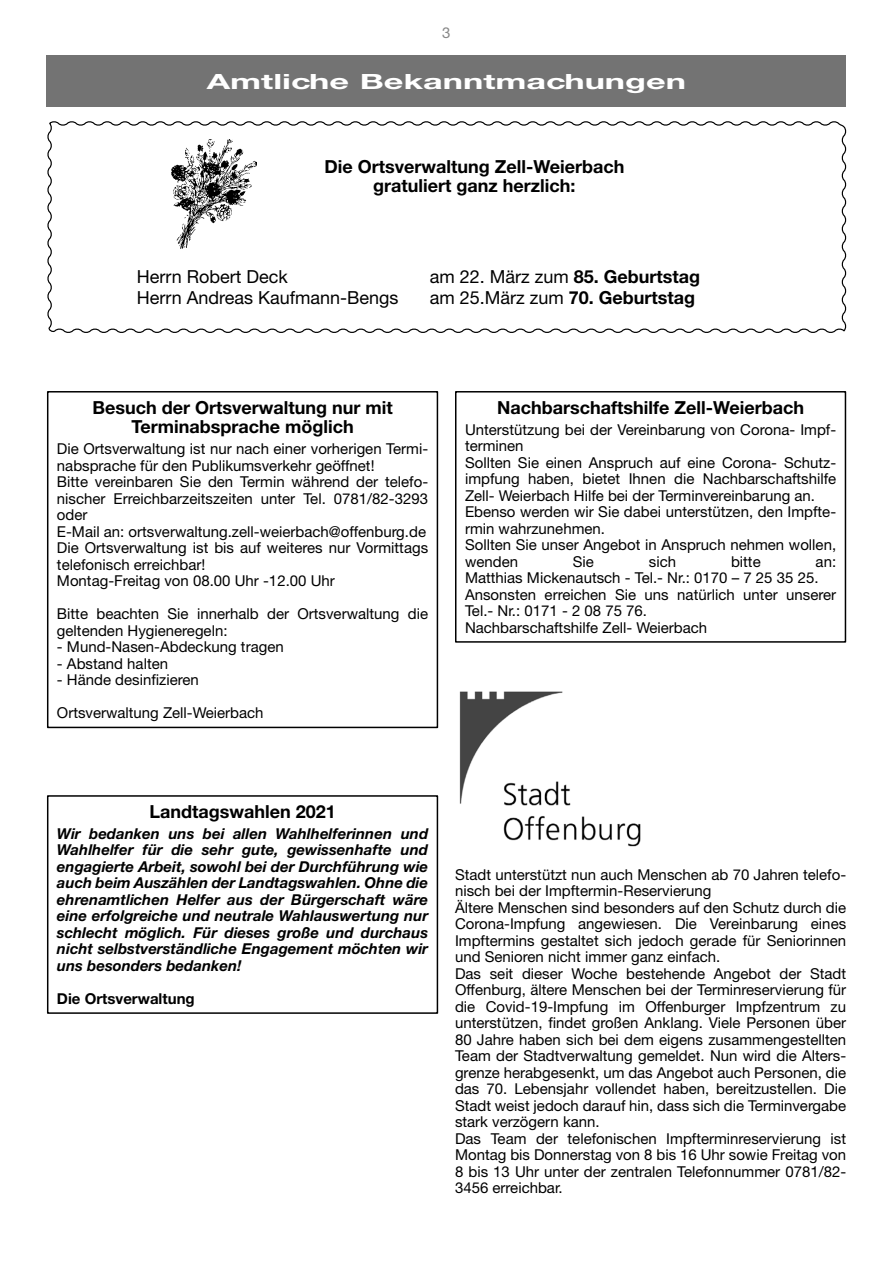
<style>
.page{position:relative;width:893px;height:1263px;background:#fff}
.page>*{position:absolute;margin:0;border:0;box-sizing:border-box;transform-origin:0 0}
.t1{font:700 21px "Helvetica Neue CE";color:#fff;scale:1.63 1}
.t2{font:700 18px/19.5px "Helvetica Neue LT Std";color:#000;text-align:center}
.t3{font:18px "Helvetica Neue LT Std";color:#000}
.t4{font:15px/16.5px "Helvetica Neue LT Std";color:#000}
.t5{font:italic 700 15px/16.5px "Helvetica Neue LT Std";color:#000;text-align:justify}
.t6{font:700 15px "Helvetica Neue LT Std";color:#000}
.t7{font:15px "Helvetica Neue LT Std";color:#878787}
.s1{font-weight:400}
</style>
<div class="page">
<div style="left:47px;top:391px;width:391px;height:337px;border:2px solid #000"></div>
<div style="left:47px;top:795px;width:391px;height:219px;border:2px solid #000"></div>
<div style="left:455px;top:391px;width:391px;height:252px;border:2px solid #000"></div>
<img style="left:459px;top:691px;width:182px;height:156px">
<div style="left:47px;top:55px;width:799px;height:51px;background:#737373"></div>
<svg style="left:47px;top:121px;width:800px;height:212px"></svg>
<img style="left:172px;top:139px;width:85px;height:109px">
<p class="t7" style="left:442px;top:24px;width:10px">3</p>
<h1 class="t1" style="left:207px;top:68px;width:296px">Amtliche Bekanntmachungen</h1>
<p class="t2" style="left:324px;top:156px;width:301px">Die Ortsverwaltung Zell-Weierbach gratuliert ganz herzlich:</p>
<p class="t3" style="left:137px;top:266px;width:153px">Herrn Robert Deck</p>
<p class="t2" style="left:430px;top:266px;width:272px"><span class="s1">am 22. März zum</span> 85. Geburtstag</p>
<p class="t3" style="left:137px;top:287px;width:263px">Herrn Andreas Kaufmann-Bengs</p>
<p class="t2" style="left:430px;top:288px;width:267px"><span class="s1">am 25.März zum</span> 70. Geburtstag</p>
<p class="t2" style="left:92px;top:397px;width:302px">Besuch der Ortsverwaltung nur mit<br>Terminabsprache möglich</p>
<p class="t4" style="left:57px;top:440px;width:373px">Die Ortsverwaltung ist nur nach einer vorherigen Termi&shy;nabsprache für den Publikumsverkehr geöffnet!<br>Bitte vereinbaren Sie den Termin während der telefo&shy;nischer Erreichbarzeitszeiten unter Tel. 0781/82-3293 oder<br>E-Mail an: ortsverwaltung.zell-weierbach@offenburg.de Die Ortsverwaltung ist bis auf weiteres nur Vormittags telefonisch erreichbar!<br>Montag-Freitag von 08.00 Uhr -12.00 Uhr</p>
<p class="t4" style="left:57px;top:605px;width:373px">Bitte beachten Sie innerhalb der Ortsverwaltung die geltenden Hygieneregeln:</p>
<p class="t4" style="left:57px;top:638px;width:228px">- Mund-Nasen-Abdeckung tragen</p>
<p class="t4" style="left:57px;top:655px;width:113px">- Abstand halten</p>
<p class="t4" style="left:57px;top:671px;width:143px">- Hände desinfizieren</p>
<p class="t4" style="left:57px;top:704px;width:208px">Ortsverwaltung Zell-Weierbach</p>
<p class="t2" style="left:497px;top:397px;width:308px">Nachbarschaftshilfe Zell-Weierbach</p>
<p class="t4" style="left:465px;top:421px;width:373px">Unterstützung bei der Vereinbarung von Corona- Impf&shy;terminen<br>Sollten Sie einen Anspruch auf eine Corona- Schutz&shy;impfung haben, bietet Ihnen die Nachbarschaftshilfe Zell- Weierbach Hilfe bei der Terminvereinbarung an.<br>Ebenso werden wir Sie dabei unterstützen, den Impfte&shy;rmin wahrzunehmen.<br>Sollten Sie unser Angebot in Anspruch nehmen wollen, wenden</p>
<p class="t4" style="left:573px;top:553px;width:23px">Sie</p>
<p class="t4" style="left:649px;top:553px;width:29px">sich</p>
<p class="t4" style="left:731px;top:553px;width:31px">bitte</p>
<p class="t4" style="left:465px;top:553px;width:373px;text-indent:351px">an:<br>Matthias Mickenautsch - Tel.- Nr.: 0170 – 7 25 35 25.<br>Ansonsten erreichen Sie uns natürlich unter unserer Tel.- Nr.: 0171 - 2 08 75 76.<br>Nachbarschaftshilfe Zell- Weierbach</p>
<p class="t2" style="left:149px;top:801px;width:188px">Landtagswahlen 2021</p>
<p class="t5" style="left:57px;top:825px;width:373px">Wir bedanken uns bei allen Wahlhelferinnen und Wahlhelfer für die sehr gute, gewissenhafte und engagierte Arbeit, sowohl bei der Durchführung wie auch beim Auszählen der Landtagswahlen. Ohne die ehrenamtlichen Helfer aus der Bürgerschaft wäre eine erfolgreiche und neutrale Wahlauswertung nur schlecht möglich. Für dieses große und durchaus nicht selbstverständliche Engagement möchten wir uns besonders bedanken!</p>
<p class="t6" style="left:57px;top:989px;width:139px">Die Ortsverwaltung</p>
<p class="t4" style="left:455px;top:866px;width:393px">Stadt unterstützt nun auch Menschen ab 70 Jahren telefo&shy;nisch bei der Impftermin-Reservierung<br>Ältere Menschen sind besonders auf den Schutz durch die Corona-Impfung angewiesen. Die Vereinbarung eines Impftermins gestaltet sich jedoch gerade für Seniorinnen und Senioren nicht immer ganz einfach.<br>Das seit dieser Woche bestehende Angebot der Stadt Offenburg, ältere Menschen bei der Terminreservierung für die Covid-19-Impfung im Offenburger Impfzentrum zu unterstützen, findet großen Anklang. Viele Personen über 80 Jahre haben sich bei dem eigens zusammengestellten Team der Stadtverwaltung gemeldet. Nun wird die Alters&shy;grenze herabgesenkt, um das Angebot auch Personen, die das 70. Lebensjahr vollendet haben, bereitzustellen. Die Stadt weist jedoch darauf hin, dass sich die Terminvergabe stark verzögern kann.<br>Das Team der telefonischen Impfterminreservierung ist Montag bis Donnerstag von 8 bis 16 Uhr sowie Freitag von 8 bis 13 Uhr unter der zentralen Telefonnummer 0781/82- 3456 erreichbar.</p>
</div>
